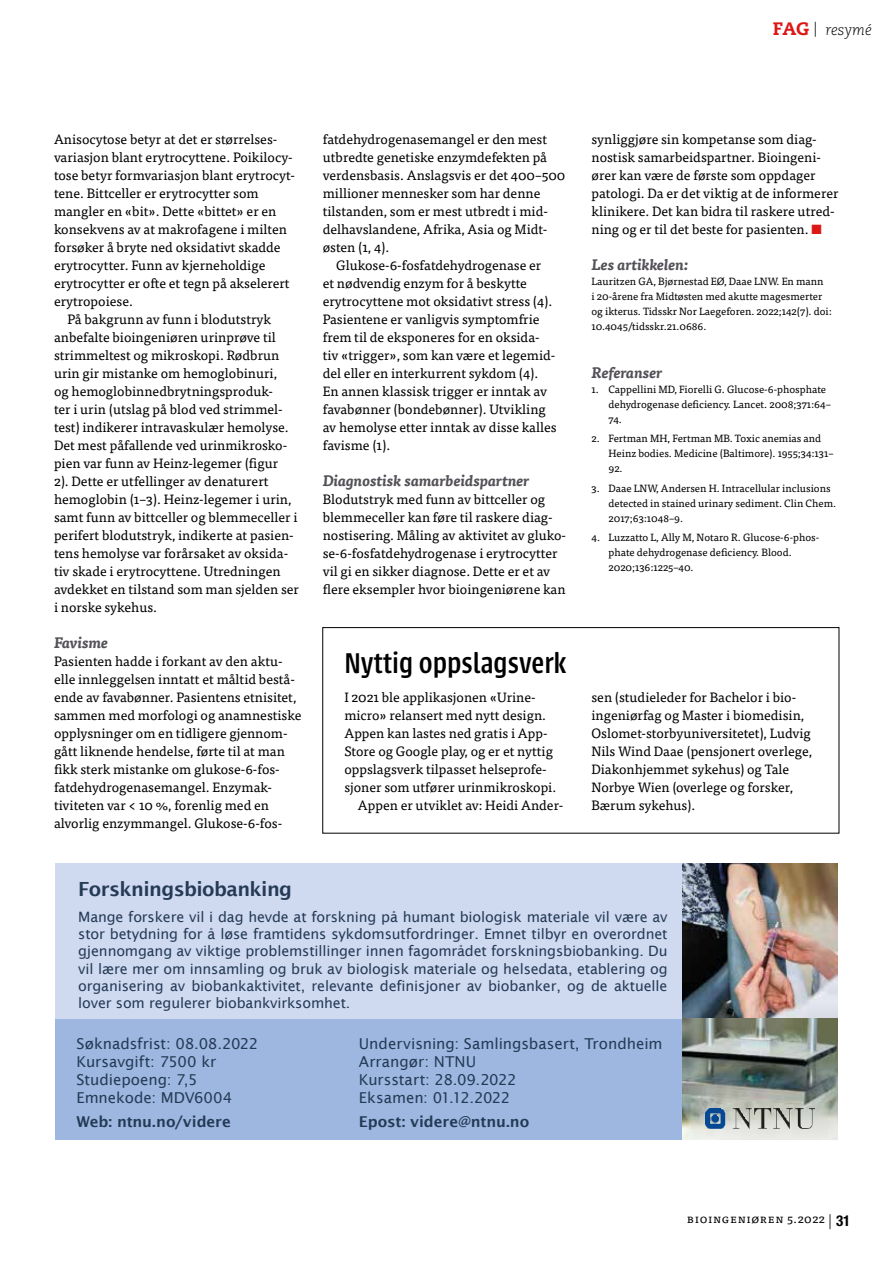
<style>
.page{position:relative;width:893px;height:1263px;background:#fff}
.page>*{position:absolute;margin:0;border:0;box-sizing:border-box;transform-origin:0 0}
.t1{font:500 31.5px "Urbana";color:#000;scale:.96 1}
.t2{font:600 19.5px "Lucida Sans";letter-spacing:-.03em;color:#253a55}
.t3{font:15px/18px "Lucida Sans";color:#253a55}
.t4{font:italic 700 15px "Tisa Pro";color:#545158}
.t5{font:600 15px "Lucida Sans";letter-spacing:-.005em;color:#253a55}
.t6{font:italic 300 15px "Caecilia LT Std";color:#000}
.t7{font:14.25px/17.1px "Lucida Sans";letter-spacing:-.01em;color:#253a55;text-align:justify}
.t8{font:13.5px/18px "Tisa Pro";color:#000}
.t9{font:12px "Tisa Pro";letter-spacing:.05em;color:#000}
.t10{font:10.5px/15px "Tisa Pro";color:#000}
.s1{font-weight:800;font-style:normal;font-size:18px;color:#dc1715}
.s2{color:#dc1715}
.s3{font-family:"Helvetica Neue LT Pro";font-weight:300;font-size:15px}
.s4{font-family:"Helvetica Neue LT Pro";font-weight:700;font-stretch:condensed;font-size:15px}
</style>
<div class="page">
<div style="left:55px;top:863px;width:783px;height:277px;background:#cfdaf1"></div>
<div style="left:55px;top:1019px;width:783px;height:121px;background:#9db7e0"></div>
<img style="left:682px;top:863px;width:156px;height:155px">
<img style="left:682px;top:1018px;width:156px;height:122px">
<img style="left:706px;top:1108px;width:108px;height:20px">
<div style="left:322px;top:627px;width:517px;height:206px;border:1px solid #000"></div>
<p class="t6" style="left:773px;top:21px;width:100px"><span class="s1">FAG</span> | resymé</p>
<p class="t8" style="left:54px;top:129px;width:224px">Anisocytose betyr at det er størrelses-</p>
<p class="t8" style="left:54px;top:147px;width:240px">variasjon blant erytrocyttene. Poikilocy-</p>
<p class="t8" style="left:54px;top:165px;width:242px">tose betyr formvariasjon blant erytrocyt-</p>
<p class="t8" style="left:54px;top:183px;width:206px">tene. Bittceller er erytrocytter som</p>
<p class="t8" style="left:54px;top:201px;width:224px">mangler en «bit». Dette «bittet» er en</p>
<p class="t8" style="left:54px;top:219px;width:234px">konsekvens av at makrofagene i milten</p>
<p class="t8" style="left:54px;top:237px;width:228px">forsøker å bryte ned oksidativt skadde</p>
<p class="t8" style="left:54px;top:255px;width:213px">erytrocytter. Funn av kjerneholdige</p>
<p class="t8" style="left:54px;top:273px;width:237px">erytrocytter er ofte et tegn på akselerert</p>
<p class="t8" style="left:54px;top:291px;width:80px">erytropoiese.</p>
<p class="t8" style="left:68px;top:309px;width:205px">På bakgrunn av funn i blodutstryk</p>
<p class="t8" style="left:54px;top:327px;width:223px">anbefalte bioingeniøren urinprøve til</p>
<p class="t8" style="left:54px;top:345px;width:227px">strimmeltest og mikroskopi. Rødbrun</p>
<p class="t8" style="left:54px;top:363px;width:225px">urin gir mistanke om hemoglobinuri,</p>
<p class="t8" style="left:54px;top:381px;width:220px">og hemoglobinnedbrytningsproduk-</p>
<p class="t8" style="left:54px;top:399px;width:230px">ter i urin (utslag på blod ved strimmel-</p>
<p class="t8" style="left:54px;top:417px;width:236px">test) indikerer intravaskulær hemolyse.</p>
<p class="t8" style="left:54px;top:435px;width:235px">Det mest påfallende ved urinmikrosko-</p>
<p class="t8" style="left:54px;top:453px;width:226px">pien var funn av Heinz-legemer (figur</p>
<p class="t8" style="left:54px;top:471px;width:216px">2). Dette er utfellinger av denaturert</p>
<p class="t8" style="left:54px;top:489px;width:239px">hemoglobin (1–3). Heinz-legemer i urin,</p>
<p class="t8" style="left:54px;top:507px;width:245px">samt funn av bittceller og blemmeceller i</p>
<p class="t8" style="left:54px;top:525px;width:241px">perifert blodutstryk, indikerte at pasien-</p>
<p class="t8" style="left:54px;top:543px;width:236px">tens hemolyse var forårsaket av oksida-</p>
<p class="t8" style="left:54px;top:561px;width:228px">tiv skade i erytrocyttene. Utredningen</p>
<p class="t8" style="left:54px;top:579px;width:246px">avdekket en tilstand som man sjelden ser</p>
<p class="t8" style="left:54px;top:597px;width:105px">i norske sykehus.</p>
<p class="t4" style="left:54px;top:631px;width:56px">Favisme</p>
<p class="t8" style="left:54px;top:651px;width:249px">Pasienten hadde i forkant av den aktu&shy;elle innleggelsen inntatt et måltid bestå&shy;ende av favabønner. Pasientens etnisitet, sammen med morfologi og anamnestiske opplysninger om en tidligere gjennom&shy;gått liknende hendelse, førte til at man fikk sterk mistanke om glukose-6-fos&shy;fatdehydrogenasemangel. Enzymak&shy;tiviteten var &lt; 10 %, forenlig med en alvorlig enzymmangel. Glukose-6-fos-</p>
<h2 class="t2" style="left:78px;top:878px;width:215px">Forskningsbiobanking</h2>
<p class="t8" style="left:323px;top:129px;width:226px">fatdehydrogenasemangel er den mest</p>
<p class="t8" style="left:323px;top:147px;width:226px">utbredte genetiske enzymdefekten på</p>
<p class="t8" style="left:323px;top:165px;width:244px">verdensbasis. Anslagsvis er det 400–500</p>
<p class="t8" style="left:323px;top:183px;width:219px">millioner mennesker som har denne</p>
<p class="t8" style="left:323px;top:201px;width:227px">tilstanden, som er mest utbredt i mid-</p>
<p class="t8" style="left:323px;top:219px;width:225px">delhavslandene, Afrika, Asia og Midt-</p>
<p class="t8" style="left:323px;top:237px;width:68px">østen (1, 4).</p>
<p class="t8" style="left:336px;top:255px;width:207px">Glukose-6-fosfatdehydrogenase er</p>
<p class="t8" style="left:323px;top:273px;width:206px">et nødvendig enzym for å beskytte</p>
<p class="t8" style="left:323px;top:291px;width:231px">erytrocyttene mot oksidativt stress (4).</p>
<p class="t8" style="left:323px;top:309px;width:218px">Pasientene er vanligvis symptomfrie</p>
<p class="t8" style="left:323px;top:327px;width:218px">frem til de eksponeres for en oksida-</p>
<p class="t8" style="left:323px;top:345px;width:234px">tiv «trigger», som kan være et legemid-</p>
<p class="t8" style="left:323px;top:363px;width:217px">del eller en interkurrent sykdom (4).</p>
<p class="t8" style="left:323px;top:381px;width:226px">En annen klassisk trigger er inntak av</p>
<p class="t8" style="left:323px;top:399px;width:225px">favabønner (bondebønner). Utvikling</p>
<p class="t8" style="left:323px;top:417px;width:235px">av hemolyse etter inntak av disse kalles</p>
<p class="t8" style="left:323px;top:435px;width:69px">favisme (1).</p>
<p class="t4" style="left:323px;top:469px;width:208px">Diagnostisk samarbeidspartner</p>
<p class="t8" style="left:323px;top:489px;width:245px">Blodutstryk med funn av bittceller og blemmeceller kan føre til raskere diag&shy;nostisering. Måling av aktivitet av gluko&shy;se-6-fosfatdehydrogenase i erytrocytter vil gi en sikker diagnose. Dette er et av flere eksempler hvor bioingeniørene kan</p>
<h1 class="t1" style="left:344px;top:646px;width:233px">Nyttig oppslagsverk</h1>
<p class="t8" style="left:344px;top:687px;width:193px">I 2021 ble applikasjonen «Urine-</p>
<p class="t8" style="left:344px;top:705px;width:203px">micro» relansert med nytt design.</p>
<p class="t8" style="left:344px;top:723px;width:205px">Appen kan lastes ned gratis i App-</p>
<p class="t8" style="left:344px;top:741px;width:210px">Store og Google play, og er et nyttig</p>
<p class="t8" style="left:344px;top:759px;width:204px">oppslagsverk tilpasset helseprofe-</p>
<p class="t8" style="left:344px;top:777px;width:213px">sjoner som utfører urinmikroskopi.</p>
<p class="t8" style="left:358px;top:795px;width:207px">Appen er utviklet av: Heidi Ander-</p>
<p class="t8" style="left:591px;top:129px;width:248px">synliggjøre sin kompetanse som diag&shy;nostisk samarbeidspartner. Bioingeni&shy;ører kan være de første som oppdager patologi. Da er det viktig at de informerer klinikere. Det kan bidra til raskere utred&shy;ning og er til det beste for pasienten. <span class="s2">■</span></p>
<p class="t4" style="left:591px;top:253px;width:98px">Les artikkelen:</p>
<p class="t10" style="left:591px;top:273px;width:242px">Lauritzen GA, Bjørnestad EØ, Daae LNW. En mann<br>i 20-årene fra Midtøsten med akutte magesmerter og ikterus. Tidsskr Nor Laegeforen. 2022;142(7). doi:<br>10.4045/tidsskr.21.0686.</p>
<p class="t4" style="left:591px;top:361px;width:72px">Referanser</p>
<p class="t10" style="left:608px;top:381px;width:224px;text-indent:-17px">1. Cappellini MD, Fiorelli G. Glucose-6-phosphate dehydrogenase deficiency. Lancet. 2008;371:64–<br>74.</p>
<p class="t10" style="left:608px;top:430px;width:227px;text-indent:-17px">2. Fertman MH, Fertman MB. Toxic anemias and<br>Heinz bodies. Medicine (Baltimore). 1955;34:131–<br>92.</p>
<p class="t10" style="left:608px;top:480px;width:229px;text-indent:-17px">3. Daae LNW, Andersen H. Intracellular inclusions detected in stained urinary sediment. Clin Chem.<br>2017;63:1048–9.</p>
<p class="t10" style="left:608px;top:529px;width:212px;text-indent:-17px">4. Luzzatto L, Ally M, Notaro R. Glucose-6-phos&shy;phate dehydrogenase deficiency. Blood.<br>2020;136:1225–40.</p>
<p class="t8" style="left:591px;top:687px;width:222px">sen (studieleder for Bachelor i bio&shy;ingeniørfag og Master i biomedisin, Oslomet-storbyuniversitetet), Ludvig Nils Wind Daae (pensjonert overlege, Diakonhjemmet sykehus) og Tale Norbye Wien (overlege og forsker, Bærum sykehus).</p>
<p class="t7" style="left:78px;top:908px;width:591px">Mange forskere vil i dag hevde at forskning på humant biologisk materiale vil være av stor betydning for å løse framtidens sykdomsutfordringer. Emnet tilbyr en overordnet gjennomgang av viktige problemstillinger innen fagområdet forskningsbiobanking. Du vil lære mer om innsamling og bruk av biologisk materiale og helsedata, etablering og organisering av biobankaktivitet, relevante definisjoner av biobanker, og de aktuelle lover som regulerer biobankvirksomhet.</p>
<p class="t3" style="left:359px;top:1034px;width:305px">Undervisning: Samlingsbasert, Trondheim<br>Arrangør: NTNU<br>Kursstart: 28.09.2022<br>Eksamen: 01.12.2022</p>
<p class="t5" style="left:77px;top:1113px;width:156px">Web: ntnu.no/videre</p>
<p class="t5" style="left:359px;top:1113px;width:172px">Epost: videre@ntnu.no</p>
<p class="t3" style="left:77px;top:1034px;width:183px">Søknadsfrist: 08.08.2022<br>Kursavgift: 7500 kr<br>Studiepoeng: 7,5<br>Emnekode: MDV6004</p>
<p class="t9" style="left:687px;top:1209px;width:165px">Bioingeniøren 5.2022 <span class="s3">|</span> <span class="s4">31</span></p>
</div>
